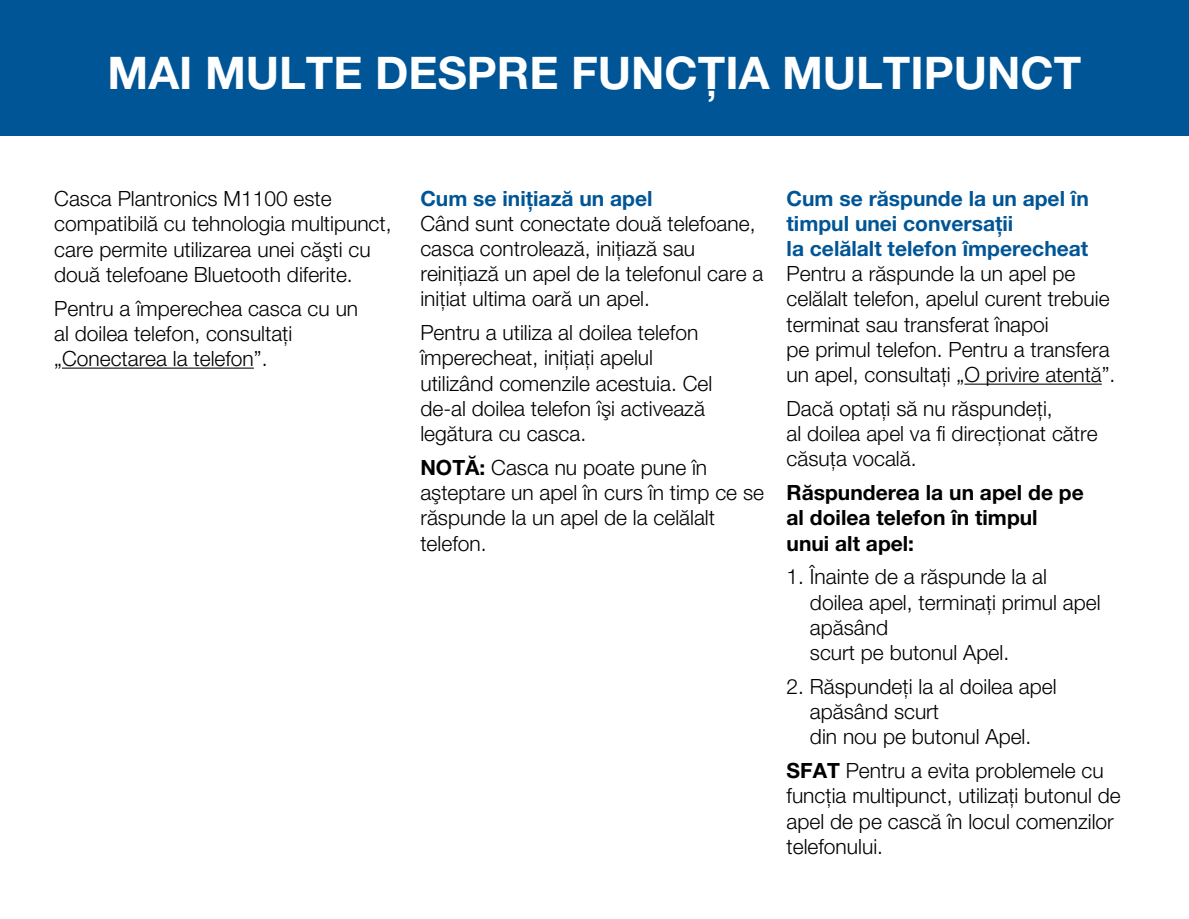
<style>
.page{position:relative;width:1189px;height:919px;background:#fff}
.page>*{position:absolute;margin:0;border:0;box-sizing:border-box;transform-origin:0 0}
.t1{font:700 45px "Helvetica Neue CELT";color:#fff}
.t2{font:300 21px/25.2px "Helvetica Neue CELT";color:#000}
.t3{font:700 21px/25.2px "Helvetica Neue CELT";color:#005596}
.t4{font:700 21px/25.2px "Helvetica Neue CELT";color:#000}
.s1{font-weight:700}
</style>
<div class="page">
<div style="left:0;top:0;width:1188px;height:136px;background:#005596"></div>
<hr style="left:62px;top:367px;width:192px;height:1px;background:#000">
<hr style="left:964px;top:383px;width:137px;height:1px;background:#000">
<h1 class="t1" style="left:108px;top:45px;width:975px">MAI MULTE DESPRE FUNCŢIA MULTIPUNCT</h1>
<p class="t2" style="left:54px;top:186px;width:339px">Casca Plantronics M1100 este compatibilă cu tehnologia multipunct, care permite utilizarea unei căşti cu două telefoane Bluetooth diferite.</p>
<p class="t2" style="left:54px;top:295px;width:305px">Pentru a împerechea casca cu un al doilea telefon, consultaţi „Conectarea la telefon”.</p>
<p class="t3" style="left:420px;top:186px;width:234px">Cum se iniţiază un apel</p>
<p class="t2" style="left:420px;top:210px;width:344px">Când sunt conectate două telefoane, casca controlează, iniţiază sau reiniţiază un apel de la telefonul care a iniţiat ultima oară un apel.</p>
<p class="t2" style="left:420px;top:320px;width:293px">Pentru a utiliza al doilea telefon împerecheat, iniţiaţi apelul utilizând comenzile acestuia. Cel de-al doilea telefon îşi activează legătura cu casca.</p>
<p class="t2" style="left:420px;top:455px;width:345px"><span class="s1">NOTĂ:</span> Casca nu poate pune în aşteptare un apel în curs în timp ce se răspunde la un apel de la celălalt telefon.</p>
<p class="t3" style="left:786px;top:186px;width:304px">Cum se răspunde la un apel în timpul unei conversaţii<br>la celălalt telefon împerecheat</p>
<p class="t2" style="left:786px;top:261px;width:330px">Pentru a răspunde la un apel pe celălalt telefon, apelul curent trebuie terminat sau transferat înapoi<br>pe primul telefon. Pentru a transfera un apel, consultaţi „O privire atentă”.</p>
<p class="t2" style="left:786px;top:396px;width:312px">Dacă optaţi să nu răspundeţi,<br>al doilea apel va fi direcţionat către căsuţa vocală.</p>
<p class="t4" style="left:786px;top:480px;width:299px">Răspunderea la un apel de pe al doilea telefon în timpul unui alt apel:</p>
<p class="t2" style="left:810px;top:564px;width:292px;text-indent:-23px">1. Înainte de a răspunde la al doilea apel, terminaţi primul apel apăsând<br>scurt pe butonul Apel.</p>
<p class="t2" style="left:810px;top:673px;width:248px;text-indent:-23px">2. Răspundeţi la al doilea apel apăsând scurt<br>din nou pe butonul Apel.</p>
<p class="t2" style="left:786px;top:758px;width:336px"><span class="s1">SFAT</span> Pentru a evita problemele cu funcţia multipunct, utilizaţi butonul de apel de pe cască în locul comenzilor telefonului.</p>
</div>
